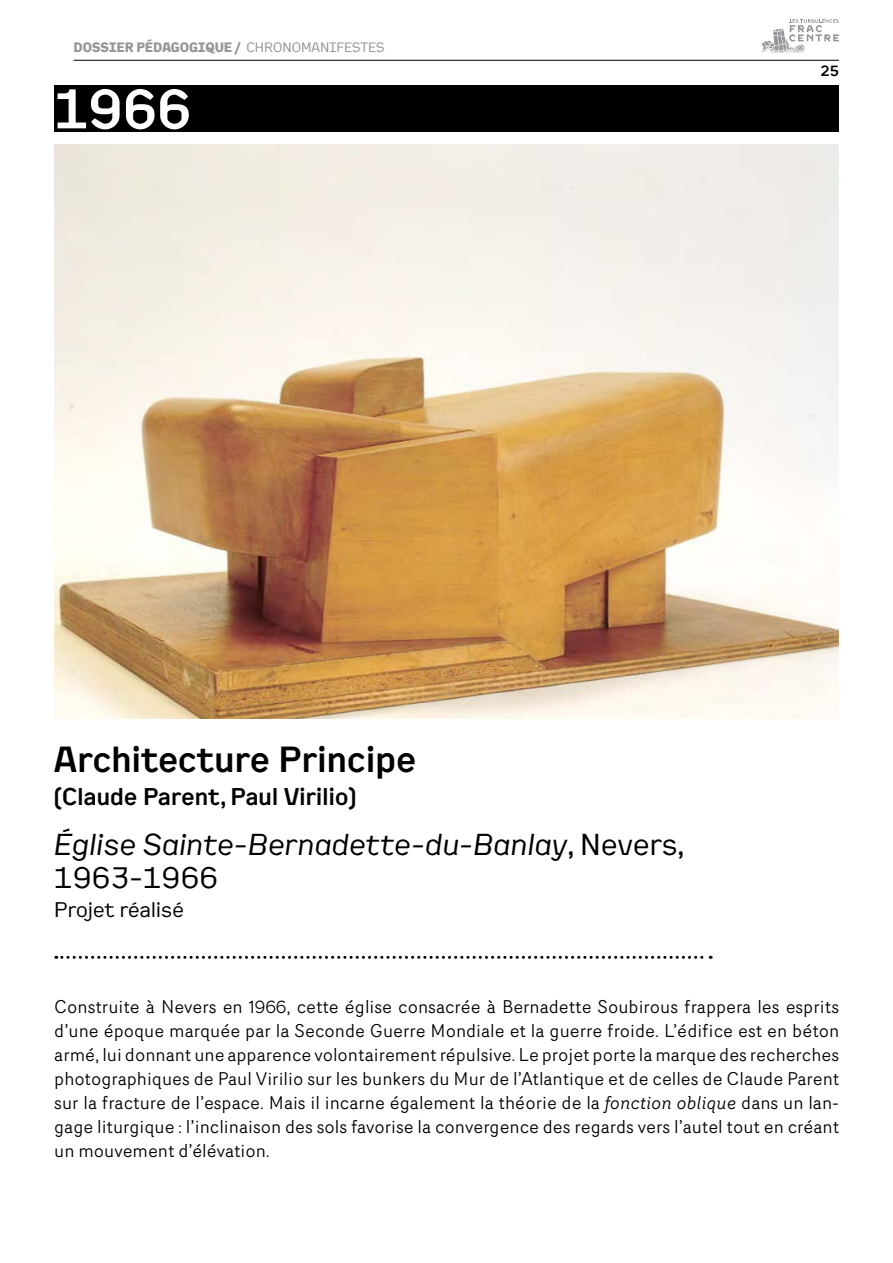
<style>
.page{position:relative;width:893px;height:1263px;background:#fff}
.page>*{position:absolute;margin:0;border:0;box-sizing:border-box;transform-origin:0 0}
.t1{font:500 55.5px "Kade";color:#fff}
.t2{font:500 36px "Kade";letter-spacing:.01em;color:#000}
.t3{font:italic 30px/33px "Kade";letter-spacing:.01em;color:#000}
.t4{font:500 24px "Kade";letter-spacing:.01em;color:#000}
.t5{font:21px "Kade";color:#000}
.t6{font:18px/24px "Router";color:#000;text-align:justify}
.t7{font:500 15px "Kade";color:#000}
.t8{font:700 13.5px "Kade";color:#939598}
.s1{font-weight:400}
.s2{font-style:normal}
.s3{font-style:italic}
</style>
<div class="page">
<hr style="left:74px;top:60px;width:765px;height:1px;background:#000">
<svg style="left:761px;top:19px;width:78px;height:34px"></svg>
<svg style="left:56px;top:956px;width:655px;height:3px"></svg>
<div style="left:54px;top:85px;width:785px;height:47px;background:#000"></div>
<img style="left:54px;top:145px;width:785px;height:574px">
<p class="t8" style="left:74px;top:38px;width:312px">DOSSIER PÉDAGOGIQUE / <span class="s1">Chronomanifestes</span></p>
<h1 class="t1" style="left:54px;top:74px;width:138px">1966</h1>
<p class="t7" style="left:820px;top:61px;width:20px">25</p>
<h2 class="t2" style="left:54px;top:737px;width:363px">Architecture Principe</h2>
<h3 class="t4" style="left:54px;top:781px;width:303px">(Claude Parent, Paul Virilio)</h3>
<h3 class="t3" style="left:54px;top:827px;width:631px">Église Sainte-Bernadette-du-Banlay<span class="s2">, N evers,<br>1963-1966</span></h3>
<p class="t5" style="left:54px;top:896px;width:131px">Projet réalisé</p>
<p class="t6" style="left:54px;top:994px;width:787px">Construite à Nevers en 1966, cette église consacrée à Bernadette Soubirous frappera les esprits d’une époque marquée par la Seconde Guerre Mondiale et la guerre froide. L’édifice est en béton armé, lui donnant une apparence volontairement répulsive. Le projet porte la marque des recherches photographiques de Paul Virilio sur les bunkers du Mur de l’Atlantique et de celles de Claude Parent sur la fracture de l’espace. Mais il incarne également la théorie de la <span class="s3">fonction oblique</span> dans un lan&shy;gage liturgique : l’inclinaison des sols favorise la convergence des regards vers l’autel tout en créant un mouvement d’élévation.</p>
</div>
